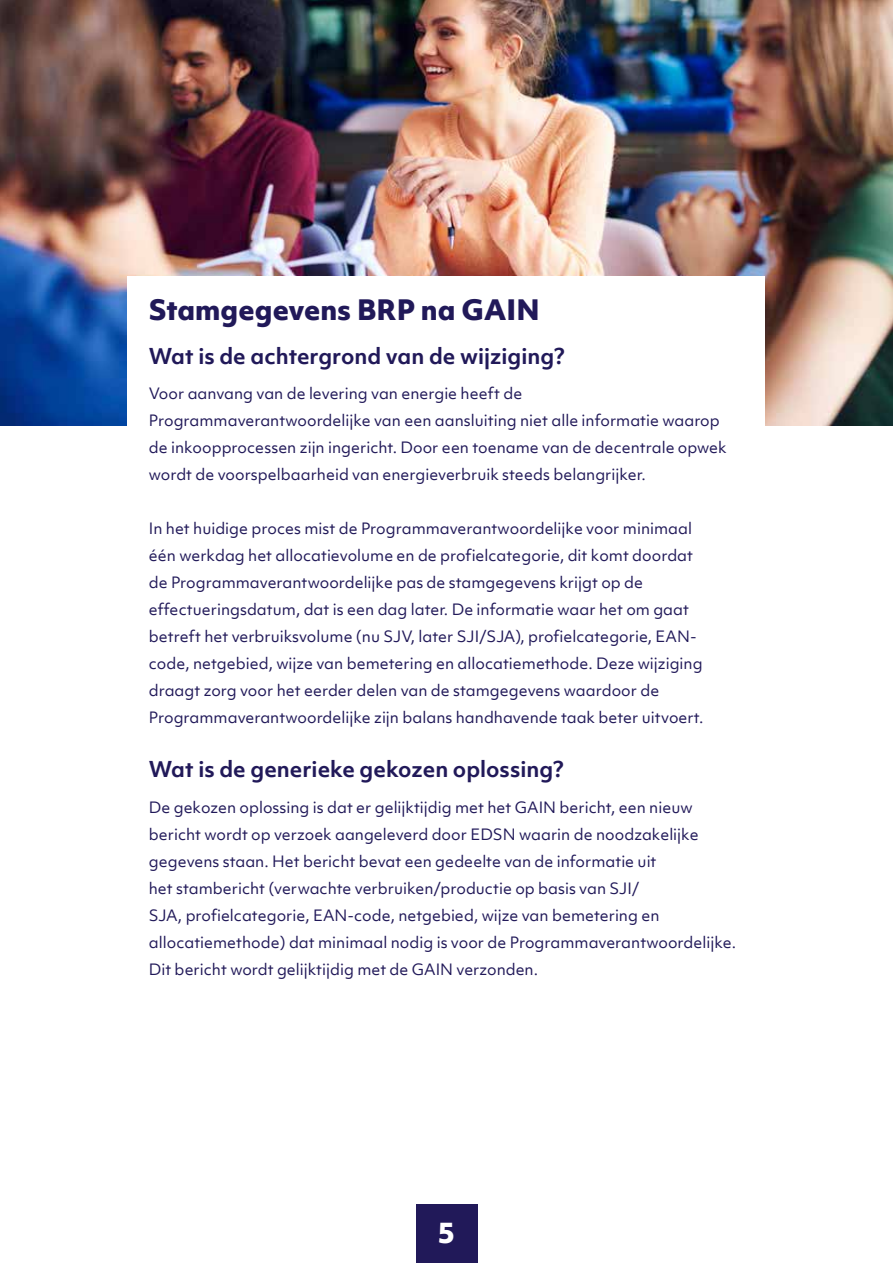
<style>
.page{position:relative;width:893px;height:1263px;background:#fff}
.page>*{position:absolute;margin:0;border:0;box-sizing:border-box;transform-origin:0 0}
.t1{font:800 27px "Objektiv Mk 1";color:#211959}
.t2{font:800 27px "Objektiv Mk 1";color:#fff}
.t3{font:700 21px "Objektiv Mk 1";color:#211959}
.t4{font:15px/27px "Objektiv Mk 1";color:#211959}
</style>
<div class="page">
<div style="left:416px;top:1201px;width:61px;height:62px;background:#211959"></div>
<img style="left:0;top:0;width:893px;height:425px">
<div style="left:128px;top:276px;width:637px;height:927px;background:#fff"></div>
<h1 class="t1" style="left:149px;top:290px;width:392px">Stamgegevens BRP na GAIN</h1>
<h2 class="t3" style="left:149px;top:341px;width:418px">Wat is de achtergrond van de wijziging?</h2>
<p class="t4" style="left:149px;top:380px;width:579px">Voor aanvang van de levering van energie heeft de Programmaverantwoordelijke van een aansluiting niet alle informatie waarop de inkoopprocessen zijn ingericht. Door een toename van de decentrale opwek wordt de voorspelbaarheid van energieverbruik steeds belangrijker.</p>
<p class="t4" style="left:149px;top:515px;width:556px">In het huidige proces mist de Programmaverantwoordelijke voor minimaal één werkdag het allocatievolume en de profielcategorie, dit komt doordat de Programmaverantwoordelijke pas de stamgegevens krijgt op de effectueringsdatum, dat is een dag later. De informatie waar het om gaat betreft het verbruiksvolume (nu SJV, later SJI/SJA), profielcategorie, EAN&shy;code, netgebied, wijze van bemetering en allocatiemethode. Deze wijziging draagt zorg voor het eerder delen van de stamgegevens waardoor de Programmaverantwoordelijke zijn balans handhavende taak beter uitvoert.</p>
<h2 class="t3" style="left:149px;top:754px;width:417px">Wat is de generieke gekozen oplossing?</h2>
<p class="t4" style="left:149px;top:793px;width:589px">De gekozen oplossing is dat er gelijktijdig met het GAIN bericht, een nieuw bericht wordt op verzoek aangeleverd door EDSN waarin de noodzakelijke gegevens staan. Het bericht bevat een gedeelte van de informatie uit<br>het stambericht (verwachte verbruiken/productie op basis van SJI/<br>SJA, profielcategorie, EAN-code, netgebied, wijze van bemetering en allocatiemethode) dat minimaal nodig is voor de Programmaverantwoordelijke.<br>Dit bericht wordt gelijktijdig met de GAIN verzonden.</p>
<h1 class="t2" style="left:438px;top:1213px;width:19px">5</h1>
</div>
